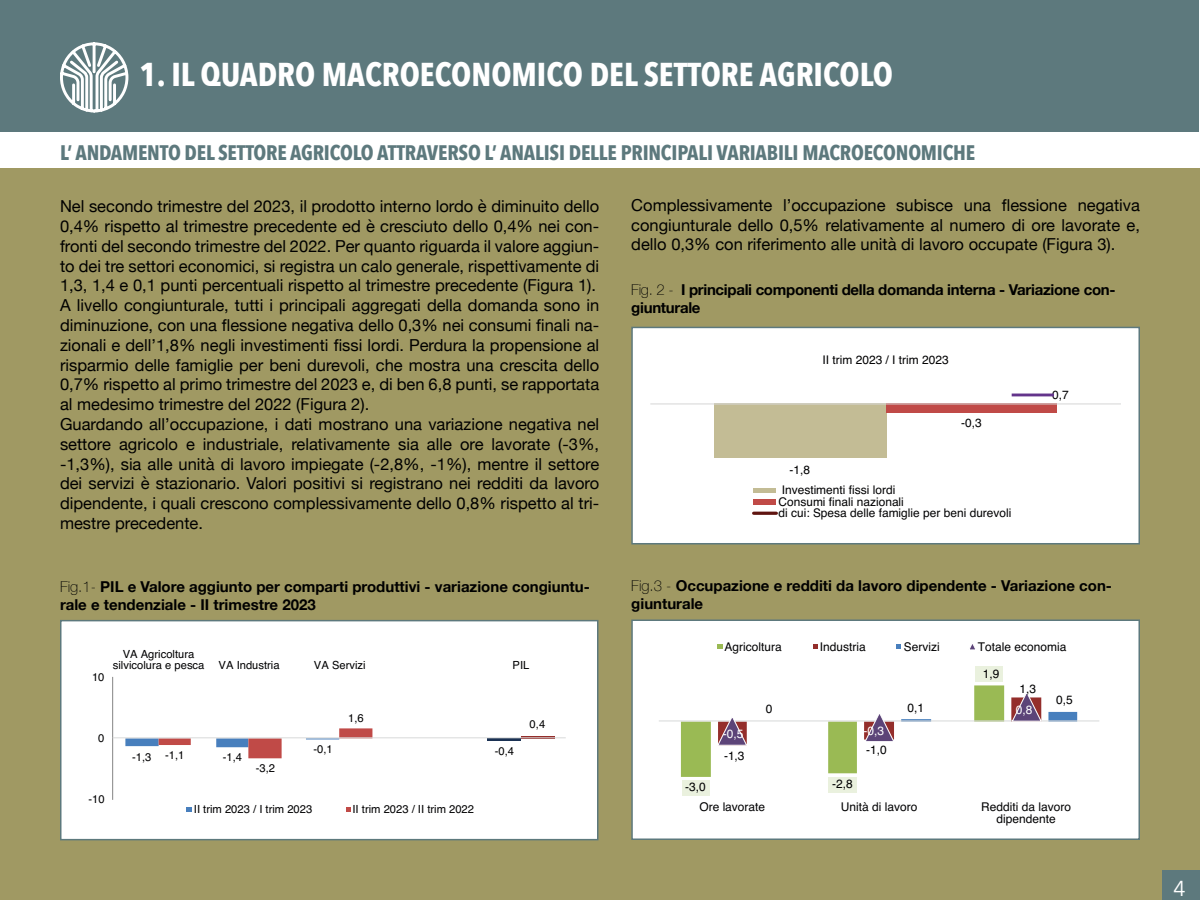
<style>
.page{position:relative;width:1200px;height:900px;background:#fff}
.page>*{position:absolute;margin:0;border:0;box-sizing:border-box;transform-origin:0 0}
.t1{font:700 33px "Avenir Next Condensed";color:#fff}
.t2{font:21.6px "Avenir Next";color:#fff}
.t3{font:700 21px "Avenir Next Condensed";letter-spacing:-.01em;color:#5d797d}
.t4{font:16.5px/19.8px "Helvetica Neue";color:#000}
.t5{font:700 15px/18px "Helvetica Neue";color:#000}
.t6{font:700 15px/18px "Helvetica Neue";letter-spacing:-.02em;color:#000}
.t7{font:12px/12px "Helvetica";color:#010102;text-align:center}
.t8{font:12px "Helvetica";color:#fff}
.t9{font:11.25px/11.1px "Helvetica";color:#010102;text-align:center}
.s1{font-weight:100}
</style>
<div class="page">
<div style="left:0;top:168px;width:1200px;height:732px;background:#a09963"></div>
<div style="left:1px;top:1px;width:1198px;height:131px;background:#5d797d"></div>
<svg style="left:60px;top:42px;width:69px;height:71px"></svg>
<div style="left:1162px;top:871px;width:38px;height:29px;background:#5d797d"></div>
<div style="left:632px;top:620px;width:507px;height:219px;background:#fff"></div>
<hr style="left:659px;top:720px;width:440px;height:1px;background:#d8d9d9">
<svg style="left:681px;top:685px;width:396px;height:92px"></svg>
<div style="left:682px;top:781px;width:28px;height:15px;background:#eaf1de"></div>
<div style="left:828px;top:777px;width:29px;height:16px;background:#eaf1de"></div>
<div style="left:975px;top:666px;width:28px;height:16px;background:#eaf1de"></div>
<svg style="left:717px;top:645px;width:6px;height:4px"></svg>
<svg style="left:813px;top:645px;width:4px;height:4px"></svg>
<svg style="left:896px;top:645px;width:5px;height:4px"></svg>
<svg style="left:970px;top:644px;width:5px;height:6px"></svg>
<div style="left:631px;top:620px;width:509px;height:220px;border:2px solid #5d797d"></div>
<div style="left:61px;top:621px;width:537px;height:219px;background:#fff"></div>
<hr style="left:488px;top:738px;width:33px;height:3px;background:#1a3153">
<hr style="left:521px;top:736px;width:33px;height:2px;background:#942e2b">
<svg style="left:125px;top:728px;width:247px;height:30px"></svg>
<hr style="left:112px;top:677px;width:1px;height:123px;background:#848484">
<hr style="left:113px;top:737px;width:453px;height:1px;background:#d8d9d9">
<svg style="left:186px;top:807px;width:6px;height:4px"></svg>
<svg style="left:346px;top:807px;width:4px;height:4px"></svg>
<div style="left:60px;top:620px;width:538px;height:220px;border:2px solid #5d797d"></div>
<div style="left:632px;top:327px;width:507px;height:217px;background:#fff"></div>
<div style="left:714px;top:403px;width:172px;height:55px;background:#c3bc95"></div>
<div style="left:886px;top:403px;width:171px;height:10px;background:#c04a47"></div>
<hr style="left:650px;top:403px;width:471px;height:1px;background:#d8d9d9">
<div style="left:754px;top:488px;width:22px;height:5px;background:#c3bc95"></div>
<div style="left:754px;top:499px;width:22px;height:6px;background:#c04a47"></div>
<hr style="left:754px;top:512px;width:22px;height:3px;background:#5f1410">
<hr style="left:1012px;top:394px;width:42px;height:2px;background:#63348b">
<div style="left:631px;top:327px;width:509px;height:217px;border:2px solid #5d797d"></div>
<h1 class="t1" style="left:140px;top:54px;width:755px">1. IL QUADRO MACROECONOMICO DEL SETTORE AGRICOLO</h1>
<p class="t3" style="left:60px;top:140px;width:917px">L’ ANDAMENTO DEL SETTORE AGRICOLO ATTRAVERSO L’ ANALISI DELLE PRINCIPALI VARIABILI MACROECONOMICHE</p>
<p class="t4" style="left:60px;top:197px;width:541px">Nel secondo trimestre del 2023, il prodotto interno lordo è diminuito dello 0,4% rispetto al trimestre precedente ed è cresciuto dello 0,4% nei con&shy;fronti del secondo trimestre del 2022. Per quanto riguarda il valore aggiun&shy;to dei tre settori economici, si registra un calo generale, rispettivamente di 1,3, 1,4 e 0,1 punti percentuali rispetto al trimestre precedente (Figura 1).<br>A livello congiunturale, tutti i principali aggregati della domanda sono in diminuzione, con una flessione negativa dello 0,3% nei consumi finali na&shy;zionali e dell’1,8% negli investimenti fissi lordi. Perdura la propensione al risparmio delle famiglie per beni durevoli, che mostra una crescita dello 0,7% rispetto al primo trimestre del 2023 e, di ben 6,8 punti, se rapportata al medesimo trimestre del 2022 (Figura 2).<br>Guardando all’occupazione, i dati mostrano una variazione negativa nel settore agricolo e industriale, relativamente sia alle ore lavorate (-3%, -1,3%), sia alle unità di lavoro impiegate (-2,8%, -1%), mentre il settore dei servizi è stazionario. Valori positivi si registrano nei redditi da lavoro dipendente, i quali crescono complessivamente dello 0,8% rispetto al tri&shy;mestre precedente.</p>
<p class="t4" style="left:631px;top:196px;width:510px;text-align:justify">Complessivamente l’occupazione subisce una flessione negativa congiunturale dello 0,5% relativamente al numero di ore lavorate e, dello 0,3% con riferimento alle unità di lavoro occupate (Figura 3).</p>
<p class="t6" style="left:631px;top:281px;width:486px"><span class="s1">Fig. 2 -</span> I principali componenti della domanda interna - Variazione con&shy;giunturale</p>
<p class="t7" style="left:823px;top:354px;width:128px">II trim 2023 / I trim 2023</p>
<p class="t7" style="left:790px;top:464px;width:22px">-1,8</p>
<p class="t7" style="left:961px;top:417px;width:22px">-0,3</p>
<p class="t7" style="left:778px;top:484px;width:127px;text-align:left">Investimenti fissi lordi<br>Consumi finali nazionali</p>
<p class="t7" style="left:778px;top:507px;width:235px">di cui: Spesa delle famiglie per beni durevoli</p>
<p class="t7" style="left:1052px;top:389px;width:18px">0,7</p>
<p class="t5" style="left:60px;top:578px;width:531px"><span class="s1">Fig.1-</span> PIL e Valore aggiunto per comparti produttivi - variazione congiuntu&shy;rale e tendenziale - II trimestre 2023</p>
<p class="t5" style="left:631px;top:577px;width:482px"><span class="s1">Fig.3 -</span> Occupazione e redditi da lavoro dipendente - Variazione con&shy;giunturale</p>
<p class="t9" style="left:92px;top:672px;width:14px">10</p>
<p class="t9" style="left:113px;top:648px;width:93px">VA Agricoltura silvicolura e pesca</p>
<p class="t9" style="left:219px;top:659px;width:63px">VA Industria</p>
<p class="t9" style="left:314px;top:659px;width:53px">VA Servizi</p>
<p class="t9" style="left:513px;top:659px;width:18px">PIL</p>
<p class="t9" style="left:98px;top:733px;width:8px">0</p>
<p class="t9" style="left:88px;top:794px;width:18px">-10</p>
<p class="t9" style="left:165px;top:750px;width:21px">-1,1</p>
<p class="t9" style="left:132px;top:751px;width:21px">-1,3</p>
<p class="t9" style="left:223px;top:751px;width:21px">-1,4</p>
<p class="t9" style="left:256px;top:762px;width:21px">-3,2</p>
<p class="t9" style="left:348px;top:713px;width:17px">1,6</p>
<p class="t9" style="left:313px;top:744px;width:21px">-0,1</p>
<p class="t9" style="left:495px;top:746px;width:21px">-0,4</p>
<p class="t9" style="left:194px;top:803px;width:120px">II trim 2023 / I trim 2023</p>
<p class="t9" style="left:353px;top:803px;width:123px">II trim 2023 / II trim 2022</p>
<p class="t9" style="left:530px;top:719px;width:17px">0,4</p>
<p class="t7" style="left:725px;top:641px;width:59px">Agricoltura</p>
<p class="t7" style="left:820px;top:641px;width:47px">Industria</p>
<p class="t7" style="left:904px;top:641px;width:37px">Servizi</p>
<p class="t7" style="left:978px;top:641px;width:90px">Totale economia</p>
<p class="t7" style="left:766px;top:703px;width:8px">0</p>
<p class="t7" style="left:908px;top:702px;width:18px">0,1</p>
<p class="t8" style="left:723px;top:725px;width:22px">-0,5</p>
<p class="t8" style="left:864px;top:721px;width:22px">-0,3</p>
<p class="t7" style="left:724px;top:750px;width:22px">-1,3</p>
<p class="t7" style="left:685px;top:782px;width:22px">-3,0</p>
<p class="t7" style="left:832px;top:778px;width:22px">-2,8</p>
<p class="t7" style="left:866px;top:744px;width:22px">-1,0</p>
<p class="t7" style="left:983px;top:668px;width:18px">1,9</p>
<p class="t7" style="left:1019px;top:683px;width:18px">1,3</p>
<p class="t8" style="left:1016px;top:701px;width:18px">0,8</p>
<p class="t7" style="left:1056px;top:694px;width:18px">0,5</p>
<p class="t7" style="left:699px;top:801px;width:67px">Ore lavorate</p>
<p class="t7" style="left:841px;top:801px;width:78px">Unità di lavoro</p>
<p class="t7" style="left:981px;top:801px;width:91px">Redditi da lavoro dipendente</p>
<h2 class="t2" style="left:1173px;top:870px;width:14px">4</h2>
</div>
